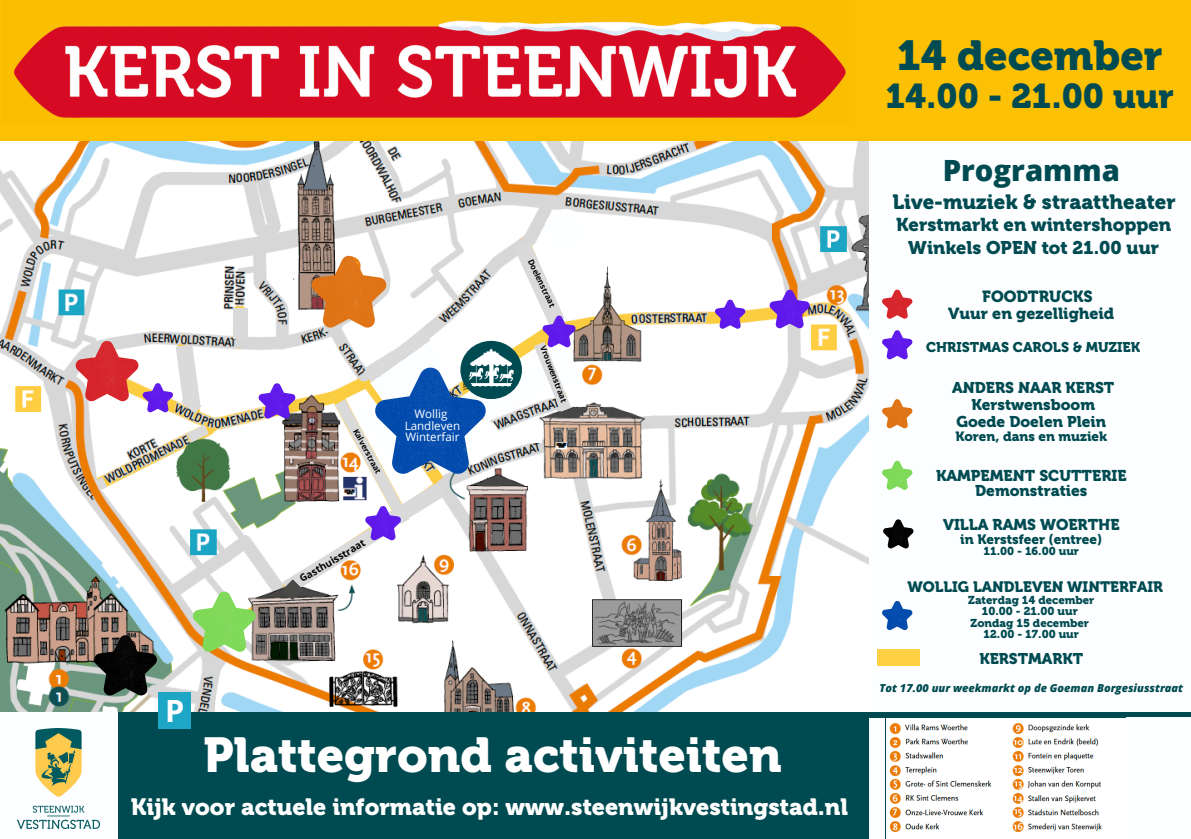
<style>
.page{position:relative;width:1191px;height:839px;background:#fff}
.page>*{position:absolute;margin:0;border:0;box-sizing:border-box;transform-origin:0 0}
.t1{font:48.6px "Museo 900";color:#fff}
.t2{font:41.6px "Museo 900";color:#004b51}
.t3{font:34.2px "Museo 900";color:#004b51}
.t4{font:700 30.6px "Open Sans";color:#fff}
.t5{font:800 29.2px "Open Sans";color:#004b51}
.t6{font:23.4px "Museo 900";color:#fff}
.t7{font:20.4px "Museo 900";color:#004b51}
.t8{font:18.4px "Museo 900";color:#004b51}
.t9{font:18.2px "Museo 900";color:#004b51}
.t10{font:16px "Museo 900";color:#004b51}
.t11{font:15.6px/15.4px "Museo 900";color:#004b51;text-align:center}
.t12{font:15.4px "Museo 900";color:#004b51}
.t13{font:15px "Museo 900";color:#004b51}
.t14{font:14px "Museo 900";color:#004b51}
.t15{font:13.6px "Museo 900";color:#004b51}
.t16{font:13.4px "Museo 900";color:#004b51}
.t17{font:11.6px "Open Sans";color:#fff}
.t18{font:11.4px/11.2px "Museo 900";color:#004b51;text-align:center}
.t19{font:italic 800 11px "Open Sans";color:#004b51}
.t20{font:700 10px "Open Sans";color:#000}
.t21{font:700 8px "Open Sans";color:#000}
</style>
<div class="page">
<img style="left:0;top:140px;width:869px;height:572px">
<img style="left:885px;top:719px;width:217px;height:119px">
<div style="left:1101px;top:778px;width:90px;height:12px;background:#fff"></div>
<div style="left:0;top:0;width:1191px;height:140px;background:#fcc005"></div>
<img style="left:14px;top:20px;width:832px;height:98px">
<div style="left:0;top:712px;width:885px;height:126px;background:#004b51"></div>
<svg style="left:882px;top:289px;width:31px;height:30px"></svg>
<div style="left:0;top:712px;width:117px;height:126px;background:#fdfeff"></div>
<img style="left:17px;top:729px;width:83px;height:99px">
<svg style="left:882px;top:399px;width:31px;height:29px"></svg>
<svg style="left:883px;top:519px;width:31px;height:29px"></svg>
<svg style="left:882px;top:601px;width:31px;height:29px"></svg>
<svg style="left:882px;top:460px;width:31px;height:30px"></svg>
<div style="left:869px;top:716px;width:16px;height:122px;background:#fdfeff"></div>
<div style="left:792px;top:712px;width:399px;height:5px;background:#004b51"></div>
<div style="left:159px;top:692px;width:32px;height:36px;background:#1da6c6"></div>
<div style="left:544px;top:209px;width:42px;height:41px;background:#fdfeff;border-radius:50%"></div>
<svg style="left:882px;top:330px;width:31px;height:29px"></svg>
<svg style="left:768px;top:289px;width:42px;height:40px"></svg>
<svg style="left:714px;top:299px;width:32px;height:30px"></svg>
<svg style="left:74px;top:241px;width:509px;height:456px"></svg>
<div style="left:877px;top:649px;width:42px;height:16px;background:#ffcf44"></div>
<p class="t21" style="left:535px;top:257px;width:54px;rotate:64deg">Doelenstraat</p>
<p class="t4" style="left:165px;top:689px;width:21px">P</p>
<p class="t21" style="left:361px;top:426px;width:51px;rotate:62deg">Kalverstraat</p>
<p class="t17" style="left:415px;top:406px;width:34px">Wollig</p>
<p class="t17" style="left:405px;top:417px;width:57px">Landleven</p>
<p class="t17" style="left:405px;top:428px;width:56px">Winterfair</p>
<p class="t20" style="left:297px;top:573px;width:76px;rotate:-30deg">Gasthuisstraat</p>
<p class="t21" style="left:548px;top:343px;width:62px;rotate:69deg">Vrouwenstraat</p>
<p class="t1" style="left:203px;top:726px;width:580px">Plattegrond activiteiten</p>
<p class="t6" style="left:131px;top:792px;width:719px">Kijk voor actuele informatie op: www.steenwijkvestingstad.nl</p>
<p class="t2" style="left:897px;top:31px;width:267px">14 december</p>
<p class="t3" style="left:885px;top:76px;width:290px">14.00 - 21.00 uur</p>
<h3 class="t5" style="left:943px;top:150px;width:179px">Programma</h3>
<h3 class="t7" style="left:892px;top:190px;width:285px">Live-muziek &amp; straattheater</h3>
<h3 class="t8" style="left:896px;top:214px;width:276px">Kerstmarkt en wintershoppen</h3>
<h5 class="t9" style="left:908px;top:237px;width:252px">Winkels OPEN tot 21.00 uur</h5>
<h5 class="t10" style="left:982px;top:287px;width:112px">FOODTRUCKS</h5>
<h6 class="t10" style="left:948px;top:304px;width:168px">Vuur en gezelligheid</h6>
<h6 class="t14" style="left:926px;top:339px;width:216px">CHRISTMAS CAROLS &amp; MUZIEK</h6>
<p class="t12" style="left:952px;top:378px;width:164px">ANDERS NAAR KERST</p>
<p class="t12" style="left:972px;top:395px;width:125px">Kerstwensboom</p>
<p class="t12" style="left:957px;top:412px;width:151px">Goede Doelen Plein</p>
<p class="t16" style="left:956px;top:428px;width:153px">Koren, dans en muziek</p>
<h5 class="t11" style="left:936px;top:467px;width:192px">KAMPEMENT SCUTTERIE<br>Demonstraties</h5>
<p class="t11" style="left:943px;top:517px;width:178px">VILLA RAMS WOERTHE</p>
<p class="t15" style="left:960px;top:531px;width:144px">in Kerstsfeer (entree)</p>
<p class="t18" style="left:984px;top:546px;width:97px">11.00 - 16.00 uur</p>
<h5 class="t13" style="left:908px;top:578px;width:257px">WOLLIG LANDLEVEN WINTERFAIR</h5>
<h5 class="t18" style="left:968px;top:594px;width:128px">Zaterdag 14 december<br>10.00 - 21.00 uur<br>Zondag 15 december</h5>
<h4 class="t18" style="left:984px;top:628px;width:97px">12.00 - 17.00 uur</h4>
<h4 class="t12" style="left:980px;top:649px;width:105px">KERSTMARKT</h4>
<h4 class="t19" style="left:879px;top:680px;width:305px">Tot 17.00 uur weekmarkt op de Goeman Borgesiusstraat</h4>
</div>
